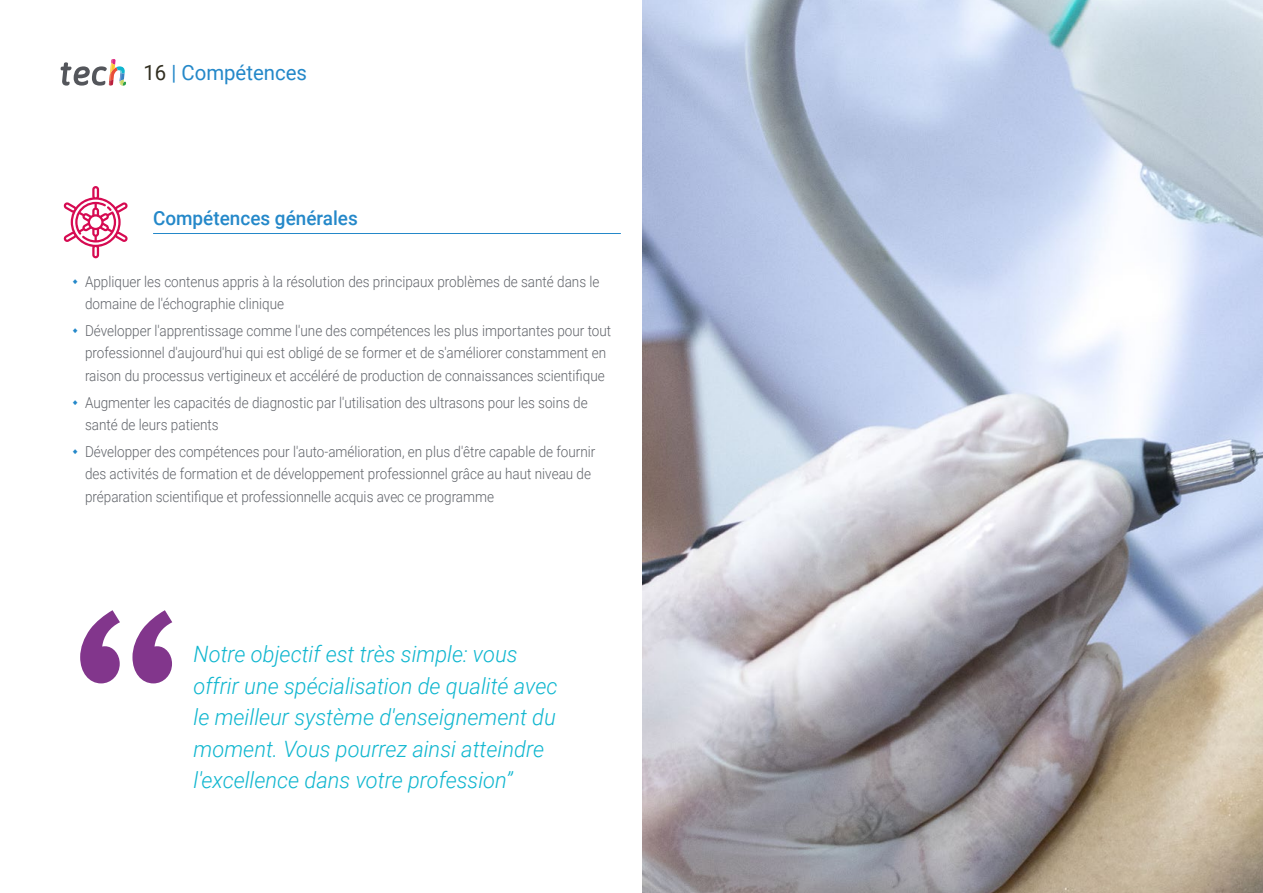
<style>
.page{position:relative;width:1263px;height:893px;background:#fff}
.page>*{position:absolute;margin:0;border:0;box-sizing:border-box;transform-origin:0 0}
.t1{font:italic 300 22.5px/31.5px "Roboto";color:#0fb6cf}
.t2{font:21px "Roboto";color:#2488c9}
.t3{font:500 19.5px "Roboto";color:#2488c9}
.t4{font:300 15px/22.5px "Roboto";color:#61646a;scale:.9 1}
.s1{color:#312e20}
</style>
<div class="page">
<hr style="left:153px;top:233px;width:468px;height:1px;background:#2488c9">
<svg style="left:63px;top:186px;width:65px;height:72px"></svg>
<svg style="left:61px;top:59px;width:65px;height:27px"></svg>
<img style="left:642px;top:0;width:621px;height:893px">
<svg style="left:80px;top:610px;width:92px;height:73px"></svg>
<h2 class="t2" style="left:144px;top:57px;width:165px"><span class="s1">16</span> | Compétences</h2>
<h3 class="t3" style="left:153px;top:205px;width:206px">Compétences générales</h3>
<p class="t4" style="left:85px;top:269px;width:573px">Appliquer les contenus appris à la résolution des principaux problèmes de santé dans le domaine de l'échographie clinique</p>
<p class="t4" style="left:85px;top:319px;width:586px">Développer l'apprentissage comme l'une des compétences les plus importantes pour tout professionnel d'aujourd'hui qui est obligé de se former et de s'améliorer constamment en raison du processus vertigineux et accéléré de production de connaissances scientifique</p>
<p class="t4" style="left:85px;top:390px;width:560px">Augmenter les capacités de diagnostic par l'utilisation des ultrasons pour les soins de santé de leurs patients</p>
<p class="t4" style="left:85px;top:440px;width:568px">Développer des compétences pour l'auto-amélioration, en plus d'être capable de fournir des activités de formation et de développement professionnel grâce au haut niveau de préparation scientifique et professionnelle acquis avec ce programme</p>
<h1 class="t1" style="left:194px;top:638px;width:365px">Notre objectif est très simple: vous offrir une spécialisation de qualité avec le meilleur système d'enseignement du moment. Vous pourrez ainsi atteindre l'excellence dans votre profession’’</h1>
</div>
